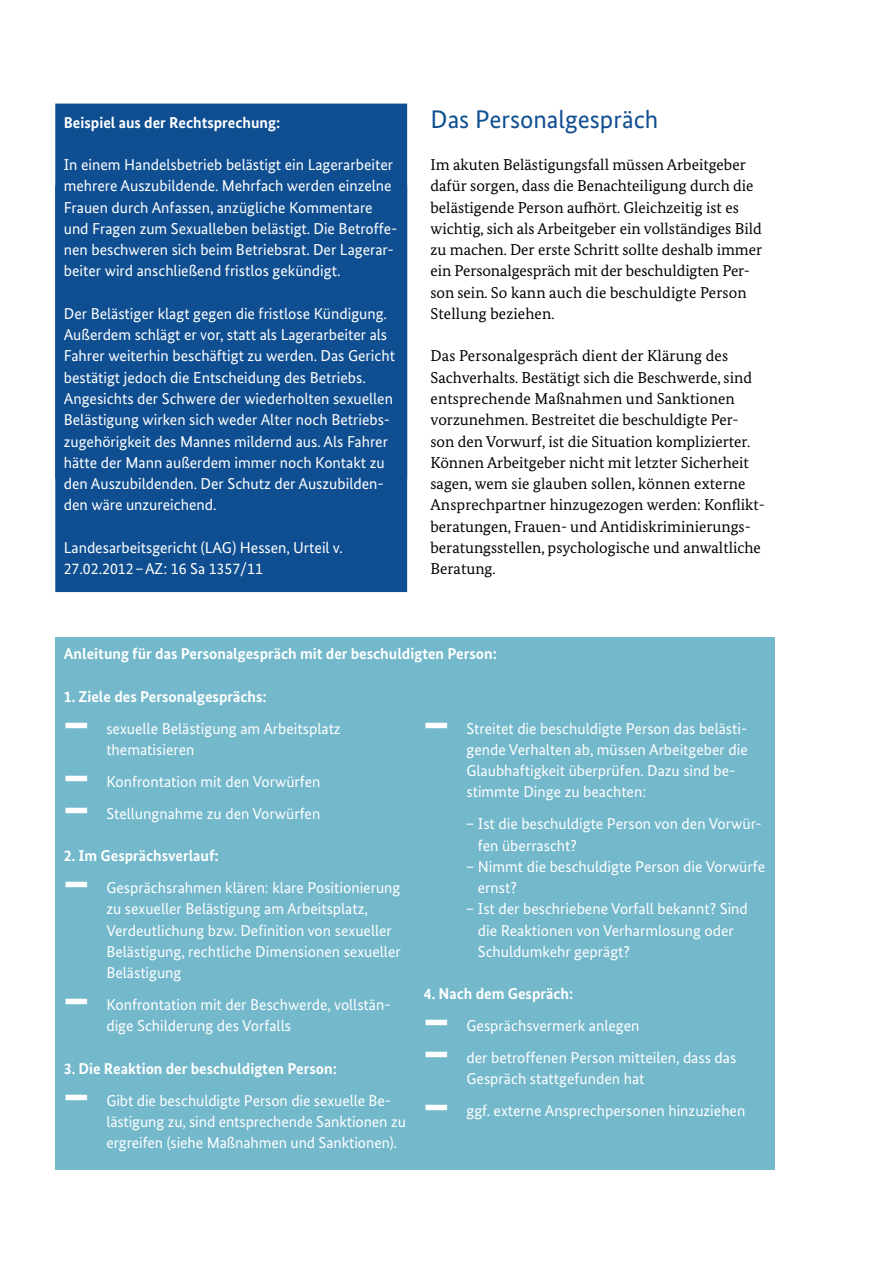
<style>
.page{position:relative;width:893px;height:1263px;background:#fff}
.page>*{position:absolute;margin:0;border:0;box-sizing:border-box;transform-origin:0 0}
.t1{font:700 56.7px "Bundes Sans";color:#fff;scale:.57 1}
.fliesstext{font:25.5px "Bundes Sans";color:#0f4f91}
.Box_3{font:15.75px/21.3px "Bundes Sans";color:#fff}
.fliesstext-2{font:15.75px/21.3px "Bundes Serif";color:#000}
.Flie_text_Box{font:15.75px/21.3px "Bundes Sans";color:#fff}
.Flie_text_Box-2{font:700 15.75px "Bundes Sans";color:#fff}
.Box_3-2{font:700 15.75px "Bundes Sans";color:#fff}
</style>
<div class="page">
<div style="left:55px;top:104px;width:352px;height:375px;background:#0f4f91"></div>
<div style="left:55px;top:186px;width:352px;height:406px;background:#0f4f91"></div>
<div style="left:55px;top:638px;width:720px;height:532px;background:#73b8cb"></div>
<p class="Box_3-2" style="left:64px;top:113px;width:218px">Beispiel aus der Rechtsprechung:</p>
<p class="Box_3" style="left:64px;top:154px;width:335px">In einem Handelsbetrieb belästigt ein Lagerarbeiter mehrere Auszubildende. Mehrfach werden einzelne Frauen durch Anfassen, anzügliche Kommentare und Fragen zum Sexualleben belästigt. Die Betroffe&shy;nen beschweren sich beim Betriebsrat. Der Lagerar&shy;beiter wird anschließend fristlos gekündigt.</p>
<p class="Box_3" style="left:64px;top:303px;width:333px">Der Belästiger klagt gegen die fristlose Kündigung.<br>Außerdem schlägt er vor, statt als Lagerarbeiter als Fahrer weiterhin beschäftigt zu werden. Das Gericht bestätigt jedoch die Entscheidung des Betriebs.<br>Angesichts der Schwere der wiederholten sexuellen Belästigung wirken sich weder Alter noch Betriebs&shy;zugehörigkeit des Mannes mildernd aus. Als Fahrer hätte der Mann außerdem immer noch Kontakt zu den Auszubildenden. Der Schutz der Auszubilden&shy;den wäre unzureichend.</p>
<p class="Box_3" style="left:64px;top:537px;width:281px">Landesarbeitsgericht (LAG) Hessen, Urteil v.<br>27.02.2012–AZ: 16 Sa 1357/11</p>
<p class="fliesstext" style="left:431px;top:103px;width:229px">Das Personalgespräch</p>
<p class="fliesstext-2" style="left:431px;top:154px;width:333px">Im akuten Belästigungsfall müssen Arbeitgeber dafür sorgen, dass die Benachteiligung durch die belästigende Person aufhört. Gleichzeitig ist es wichtig, sich als Arbeitgeber ein vollständiges Bild zu machen. Der erste Schritt sollte deshalb immer ein Personalgespräch mit der beschuldigten Per&shy;son sein. So kann auch die beschuldigte Person Stellung beziehen.</p>
<p class="fliesstext-2" style="left:431px;top:345px;width:334px">Das Personalgespräch dient der Klärung des Sachverhalts. Bestätigt sich die Beschwerde, sind entsprechende Maßnahmen und Sanktionen vorzunehmen. Bestreitet die beschuldigte Per&shy;son den Vorwurf, ist die Situation komplizierter.<br>Können Arbeitgeber nicht mit letzter Sicherheit sagen, wem sie glauben sollen, können externe Ansprechpartner hinzugezogen werden: Konflikt&shy;beratungen, Frauen- und Antidiskriminierungs&shy;beratungsstellen, psychologische und anwaltliche Beratung.</p>
<p class="Flie_text_Box-2" style="left:64px;top:644px;width:435px">Anleitung für das Personalgespräch mit der beschuldigten Person:</p>
<p class="Flie_text_Box-2" style="left:64px;top:687px;width:204px">1. Ziele des Personalgesprächs:</p>
<p class="t1" style="left:64px;top:688px;width:46px">—</p>
<p class="Box_3" style="left:106px;top:717px;width:236px">sexuelle Belästigung am Arbeitsplatz thematisieren</p>
<p class="t1" style="left:64px;top:742px;width:46px">—</p>
<p class="Box_3" style="left:106px;top:770px;width:216px">Konfrontation mit den Vorwürfen</p>
<p class="t1" style="left:64px;top:774px;width:46px">—</p>
<p class="Box_3" style="left:106px;top:802px;width:216px">Stellungnahme zu den Vorwürfen</p>
<p class="Flie_text_Box-2" style="left:64px;top:846px;width:156px">2. Im Gesprächsverlauf:</p>
<p class="t1" style="left:64px;top:848px;width:46px">—</p>
<p class="Box_3" style="left:106px;top:877px;width:296px">Gesprächsrahmen klären: klare Positionierung zu sexueller Belästigung am Arbeitsplatz, Verdeutlichung bzw. Definition von sexueller Belästigung, rechtliche Dimensionen sexueller Belästigung</p>
<p class="t1" style="left:64px;top:965px;width:46px">—</p>
<p class="Box_3" style="left:106px;top:994px;width:284px">Konfrontation mit der Beschwerde, vollstän&shy;dige Schilderung des Vorfalls</p>
<p class="Flie_text_Box-2" style="left:64px;top:1059px;width:275px">3. Die Reaktion der beschuldigten Person:</p>
<p class="t1" style="left:64px;top:1061px;width:46px">—</p>
<p class="Box_3" style="left:106px;top:1089px;width:301px">Gibt die beschuldigte Person die sexuelle Be&shy;lästigung zu, sind entsprechende Sanktionen zu ergreifen (siehe Maßnahmen und Sanktionen).</p>
<p class="t1" style="left:424px;top:688px;width:46px">—</p>
<p class="Box_3" style="left:466px;top:717px;width:283px">Streitet die beschuldigte Person das belästi&shy;gende Verhalten ab, müssen Arbeitgeber die Glaubhaftigkeit überprüfen. Dazu sind be&shy;stimmte Dinge zu beachten:</p>
<p class="Flie_text_Box" style="left:478px;top:813px;width:286px;text-indent:-12px">– Ist die beschuldigte Person von den Vorwür&shy;fen überrascht?</p>
<p class="Flie_text_Box" style="left:478px;top:855px;width:289px;text-indent:-12px">– Nimmt die beschuldigte Person die Vorwürfe ernst?</p>
<p class="Flie_text_Box" style="left:478px;top:898px;width:272px;text-indent:-12px">– Ist der beschriebene Vorfall bekannt? Sind die Reaktionen von Verharmlosung oder<br>Schuldumkehr geprägt?</p>
<p class="Flie_text_Box-2" style="left:424px;top:984px;width:151px">4. Nach dem Gespräch:</p>
<p class="t1" style="left:424px;top:986px;width:46px">—</p>
<p class="Box_3" style="left:466px;top:1015px;width:174px">Gesprächsvermerk anlegen</p>
<p class="t1" style="left:424px;top:1018px;width:46px">—</p>
<p class="Box_3" style="left:466px;top:1047px;width:271px">der betroffenen Person mitteilen, dass das<br>Gespräch stattgefunden hat</p>
<p class="t1" style="left:424px;top:1071px;width:46px">—</p>
<p class="Box_3" style="left:466px;top:1100px;width:280px">ggf. externe Ansprechpersonen hinzuziehen</p>
</div>
